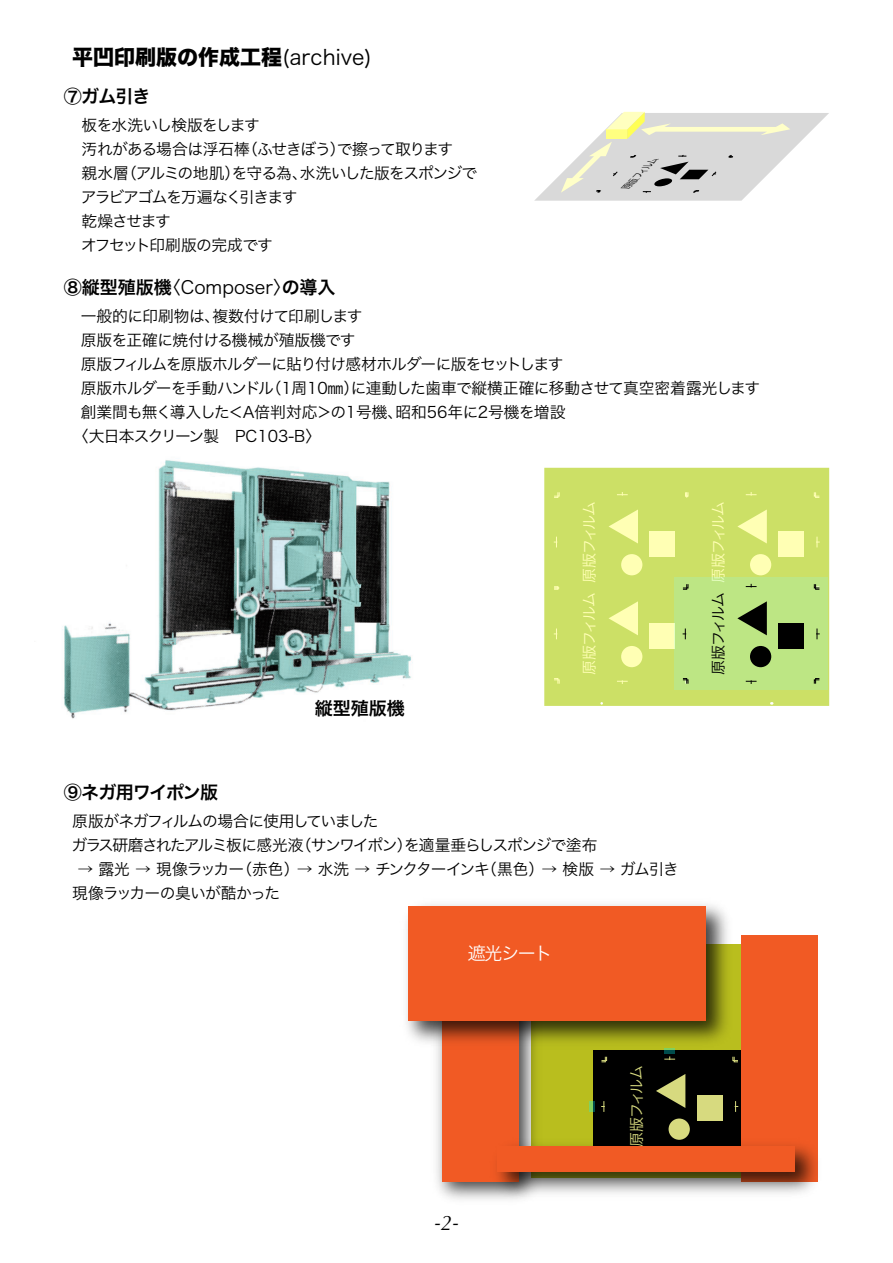
<style>
.page{position:relative;width:893px;height:1263px;background:#fff}
.page>*{position:absolute;margin:0;border:0;box-sizing:border-box;transform-origin:0 0}
.t1{font:21px "Hira Kaku Std W8";color:#000}
.t2{font:italic 21px "Optima";color:#000}
.t3{font:18px "Hira Kaku Pro W6";letter-spacing:-.045em;color:#000}
.t4{font:18px "Hira Kaku Pro W3";color:#000}
.t5{font:18px "Hira Kaku Pro W3";letter-spacing:-.075em;color:#fff}
.t6{font:15.75px/24px "Hira Kaku Pro W3";letter-spacing:-.055em;color:#000}
.t7{font:15.75px/24px "Hira Kaku Pro W3";letter-spacing:-.085em;color:#000}
.t8{font:15.75px "Hira Kaku Pro W3";letter-spacing:-.035em;color:#000}
.t9{font:15.75px "Hira Kaku Pro W3";letter-spacing:-.03em;color:#000}
.t10{font:15.75px "Hira Kaku Pro W3";color:#000}
.t11{font:15px "Hira Kaku Pro W3";letter-spacing:-.07em;color:#ffffb4}
.t12{font:15px "Hira Kaku Pro W3";letter-spacing:-.07em;color:#000}
.t13{font:15px "Hira Kaku Pro W3";letter-spacing:-.07em;color:#d7da7f}
.t14{font:italic 7.95px "Hira Kaku Pro W3";color:#000}
.s1{font-family:"Hira Kaku Pro W3"}
.s2{font-family:"Hira Kaku Pro W6"}
</style>
<div class="page">
<div style="left:531px;top:944px;width:277px;height:234px;background:#b9be1e"></div>
<img style="left:62px;top:460px;width:351px;height:259px">
<div style="left:544px;top:468px;width:285px;height:238px;background:#cce066"></div>
<svg style="left:814px;top:492px;width:6px;height:6px"></svg>
<svg style="left:746px;top:492px;width:11px;height:4px"></svg>
<svg style="left:816px;top:537px;width:4px;height:10px"></svg>
<div style="left:750px;top:554px;width:21px;height:21px;background:#ffffb4;border-radius:50%"></div>
<div style="left:778px;top:531px;width:26px;height:25px;background:#ffffb4"></div>
<svg style="left:737px;top:509px;width:30px;height:34px"></svg>
<svg style="left:554px;top:678px;width:6px;height:6px"></svg>
<svg style="left:617px;top:680px;width:11px;height:4px"></svg>
<svg style="left:554px;top:628px;width:3px;height:11px"></svg>
<div style="left:621px;top:646px;width:21px;height:21px;background:#ffffb4;border-radius:50%"></div>
<div style="left:650px;top:623px;width:25px;height:25px;background:#ffffb4"></div>
<svg style="left:609px;top:601px;width:29px;height:34px"></svg>
<svg style="left:554px;top:586px;width:5px;height:4px"></svg>
<svg style="left:554px;top:492px;width:6px;height:6px"></svg>
<svg style="left:685px;top:492px;width:3px;height:5px"></svg>
<svg style="left:617px;top:492px;width:11px;height:4px"></svg>
<svg style="left:554px;top:537px;width:3px;height:10px"></svg>
<div style="left:621px;top:554px;width:21px;height:21px;background:#ffffb4;border-radius:50%"></div>
<div style="left:650px;top:531px;width:25px;height:25px;background:#ffffb4"></div>
<svg style="left:609px;top:509px;width:29px;height:34px"></svg>
<div style="left:675px;top:578px;width:153px;height:112px;background:#bde684"></div>
<svg style="left:814px;top:678px;width:6px;height:6px"></svg>
<svg style="left:682px;top:678px;width:6px;height:6px"></svg>
<svg style="left:682px;top:584px;width:6px;height:6px"></svg>
<svg style="left:814px;top:584px;width:6px;height:6px"></svg>
<svg style="left:746px;top:680px;width:11px;height:4px"></svg>
<svg style="left:746px;top:584px;width:11px;height:3px"></svg>
<svg style="left:683px;top:628px;width:3px;height:11px"></svg>
<svg style="left:816px;top:628px;width:4px;height:11px"></svg>
<div style="left:750px;top:646px;width:21px;height:21px;background:#000;border-radius:50%"></div>
<div style="left:778px;top:623px;width:26px;height:25px;background:#000"></div>
<svg style="left:737px;top:601px;width:30px;height:34px"></svg>
<div style="left:593px;top:1050px;width:153px;height:113px;background:#000"></div>
<svg style="left:601px;top:1056px;width:6px;height:6px"></svg>
<svg style="left:732px;top:1056px;width:6px;height:6px"></svg>
<svg style="left:664px;top:1056px;width:11px;height:4px"></svg>
<svg style="left:601px;top:1101px;width:4px;height:11px"></svg>
<svg style="left:735px;top:1101px;width:3px;height:11px"></svg>
<div style="left:669px;top:1118px;width:21px;height:22px;background:#d7da7f;border-radius:50%"></div>
<div style="left:697px;top:1095px;width:26px;height:26px;background:#d7da7f"></div>
<svg style="left:656px;top:1074px;width:29px;height:34px"></svg>
<svg style="left:534px;top:112px;width:295px;height:89px"></svg>
<svg style="left:590px;top:1101px;width:5px;height:11px"></svg>
<div style="left:664px;top:1048px;width:11px;height:5px;background:#004c4c"></div>
<div style="left:741px;top:935px;width:76px;height:247px;background:#f15a24"></div>
<img style="left:436px;top:1052px;width:100px;height:148px">
<div style="left:442px;top:935px;width:77px;height:247px;background:#f15a24"></div>
<img style="left:406px;top:904px;width:322px;height:148px">
<div style="left:408px;top:906px;width:298px;height:114px;background:#f15a24"></div>
<img style="left:486px;top:1135px;width:332px;height:65px">
<div style="left:497px;top:1146px;width:298px;height:25px;background:#f15a24"></div>
<h1 class="t1" style="left:72px;top:46px;width:301px">平凹印刷版の作成工程<span class="s1">(archive)</span></h1>
<p class="t3" style="left:64px;top:79px;width:88px">⑦ガム引き</p>
<p class="t6" style="left:81px;top:112px;width:398px">板を水洗いし検版をします<br>汚れがある場合は浮石棒（ふせきぼう）で擦って取ります<br>親水層（アルミの地肌）を守る為、水洗いした版をスポンジでアラビアゴムを万遍なく引きます<br>乾燥させます<br>オフセット印刷版の完成です</p>
<p class="t4" style="left:64px;top:271px;width:273px"><span class="s2">⑧縦型殖版機</span>〈Composer〉<span class="s2">の導入</span></p>
<p class="t14" style="left:622px;top:182px;width:45px;rotate:-45deg">原版フィルム</p>
<p class="t9" style="left:81px;top:302px;width:283px">一般的に印刷物は、複数付けて印刷します</p>
<p class="t9" style="left:81px;top:326px;width:276px">原版を正確に焼付ける機械が殖版機です</p>
<p class="t6" style="left:81px;top:351px;width:484px">原版フィルムを原版ホルダーに貼り付け感材ホルダーに版をセットします</p>
<p class="t8" style="left:81px;top:374px;width:681px">原版ホルダーを手動ハンドル（1周10mm）に連動した歯車で縦横正確に移動させて真空密着露光します</p>
<p class="t10" style="left:81px;top:398px;width:486px">創業間も無く導入した＜A倍判対応＞の1号機、昭和56年に2号機を増設</p>
<p class="t6" style="left:73px;top:423px;width:250px">〈大日本スクリーン製　PC103-B〉</p>
<p class="t3" style="left:64px;top:776px;width:156px">⑨ネガ用ワイポン版</p>
<p class="t3" style="left:315px;top:692px;width:91px">縦型殖版機</p>
<p class="t11" style="left:576px;top:675px;width:176px;rotate:-90deg">原版フィルム 原版フィルム</p>
<p class="t7" style="left:72px;top:808px;width:527px">原版がネガフィルムの場合に使用していました<br>ガラス研磨されたアルミ板に感光液（サンワイポン）を適量垂らしスポンジで塗布</p>
<p class="t6" style="left:72px;top:856px;width:608px;text-indent:5px">→ 露光 → 現像ラッカー（赤色）→ 水洗 → チンクターインキ（黒色）→ 検版 → ガム引き現像ラッカーの臭いが酷かった</p>
<p class="t5" style="left:468px;top:937px;width:86px">遮光シート</p>
<p class="t11" style="left:705px;top:583px;width:84px;rotate:-90deg">原版フィルム</p>
<p class="t12" style="left:705px;top:675px;width:84px;rotate:-90deg">原版フィルム</p>
<h1 class="t2" style="left:434px;top:1210px;width:26px">-2-</h1>
<p class="t13" style="left:623px;top:1147px;width:84px;rotate:-90deg">原版フィルム</p>
</div>
